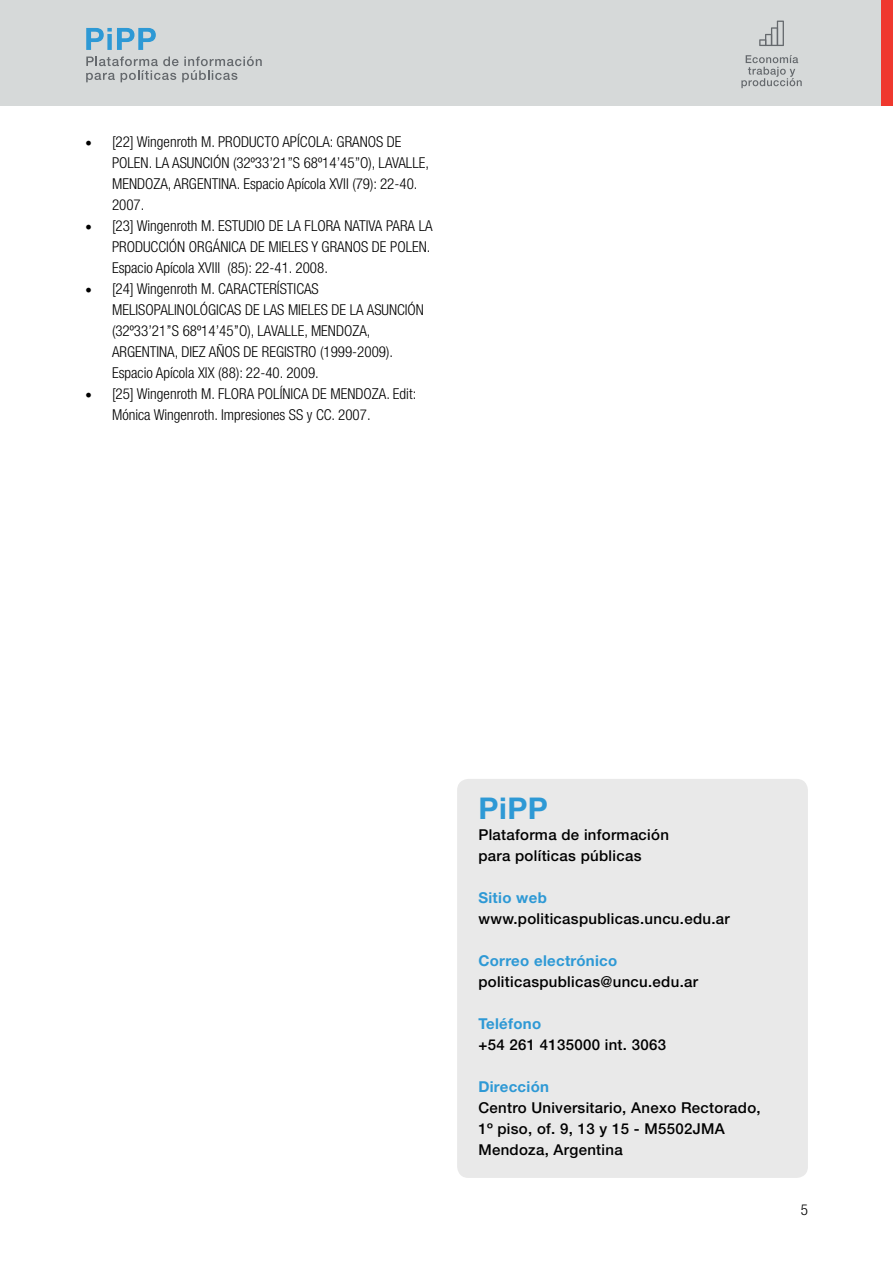
<style>
.page{position:relative;width:893px;height:1263px;background:#fff}
.page>*{position:absolute;margin:0;border:0;box-sizing:border-box;transform-origin:0 0}
.t1{font:700 30px "Helvetica Neue LT Std";color:#2e99d5}
.t2{font:300 condensed 15px/21px "Helvetica Neue LT Std";color:#000}
.t3{font:500 15px/21px "Helvetica Neue LT Std";letter-spacing:.02em;color:#000}
.t4{font:700 15px "Helvetica Neue LT Std";letter-spacing:.02em;color:#2e99d5}
.s1{font-family:"Minion Pro";font-weight:400;font-stretch:normal;font-size:18px}
</style>
<div class="page">
<div style="left:0;top:0;width:893px;height:105px;background:#d6d9d9"></div>
<div style="left:881px;top:0;width:12px;height:105px;background:#ef382e"></div>
<svg style="left:741px;top:55px;width:61px;height:33px"></svg>
<svg style="left:759px;top:21px;width:25px;height:25px"></svg>
<svg style="left:86px;top:28px;width:70px;height:22px"></svg>
<svg style="left:86px;top:56px;width:176px;height:26px"></svg>
<div style="left:457px;top:779px;width:351px;height:399px;background:#e9e9e9;border-radius:11px"></div>
<p class="t2" style="left:112px;top:131px;width:318px;text-indent:-27px"><span class="s1">•</span> [22] Wingenroth M. PRODUCTO APÍCOLA: GRANOS DE POLEN. LA ASUNCIÓN (32º33’21’’S 68º14’45’’O), LAVALLE, MENDOZA, ARGENTINA. Espacio Apícola XVII (79): 22-40.<br>2007.</p>
<p class="t2" style="left:112px;top:215px;width:322px;text-indent:-27px"><span class="s1">•</span> [23] Wingenroth M. ESTUDIO DE LA FLORA NATIVA PARA LA<br>PRODUCCIÓN ORGÁNICA DE MIELES Y GRANOS DE POLEN.<br>Espacio Apícola XVIII (85): 22-41. 2008.</p>
<p class="t2" style="left:112px;top:278px;width:313px;text-indent:-27px"><span class="s1">•</span> [24] Wingenroth M. CARACTERÍSTICAS MELISOPALINOLÓGICAS DE LAS MIELES DE LA ASUNCIÓN (32º33’21’’S 68º14’45’’O), LAVALLE, MENDOZA, ARGENTINA, DIEZ AÑOS DE REGISTRO (1999-2009).<br>Espacio Apícola XIX (88): 22-40. 2009.</p>
<p class="t2" style="left:112px;top:383px;width:306px;text-indent:-27px"><span class="s1">•</span> [25] Wingenroth M. FLORA POLÍNICA DE MENDOZA. Edit:<br>Mónica Wingenroth. Impresiones SS y CC. 2007.</p>
<h1 class="t1" style="left:478px;top:790px;width:71px">PiPP</h1>
<p class="t3" style="left:478px;top:824px;width:192px">Plataforma de información para políticas públicas</p>
<p class="t4" style="left:478px;top:888px;width:70px">Sitio web</p>
<p class="t3" style="left:478px;top:908px;width:253px">www.politicaspublicas.uncu.edu.ar</p>
<p class="t4" style="left:478px;top:951px;width:140px">Correo electrónico</p>
<p class="t3" style="left:478px;top:971px;width:221px">politicaspublicas@uncu.edu.ar</p>
<p class="t4" style="left:478px;top:1014px;width:64px">Teléfono</p>
<p class="t3" style="left:478px;top:1034px;width:189px">+54 261 4135000 int. 3063</p>
<p class="t4" style="left:478px;top:1077px;width:72px">Dirección</p>
<p class="t3" style="left:478px;top:1097px;width:284px">Centro Universitario, Anexo Rectorado,<br>1º piso, of. 9, 13 y 15 - M5502JMA<br>Mendoza, Argentina</p>
<p class="t2" style="left:801px;top:1199px;width:9px">5</p>
</div>
